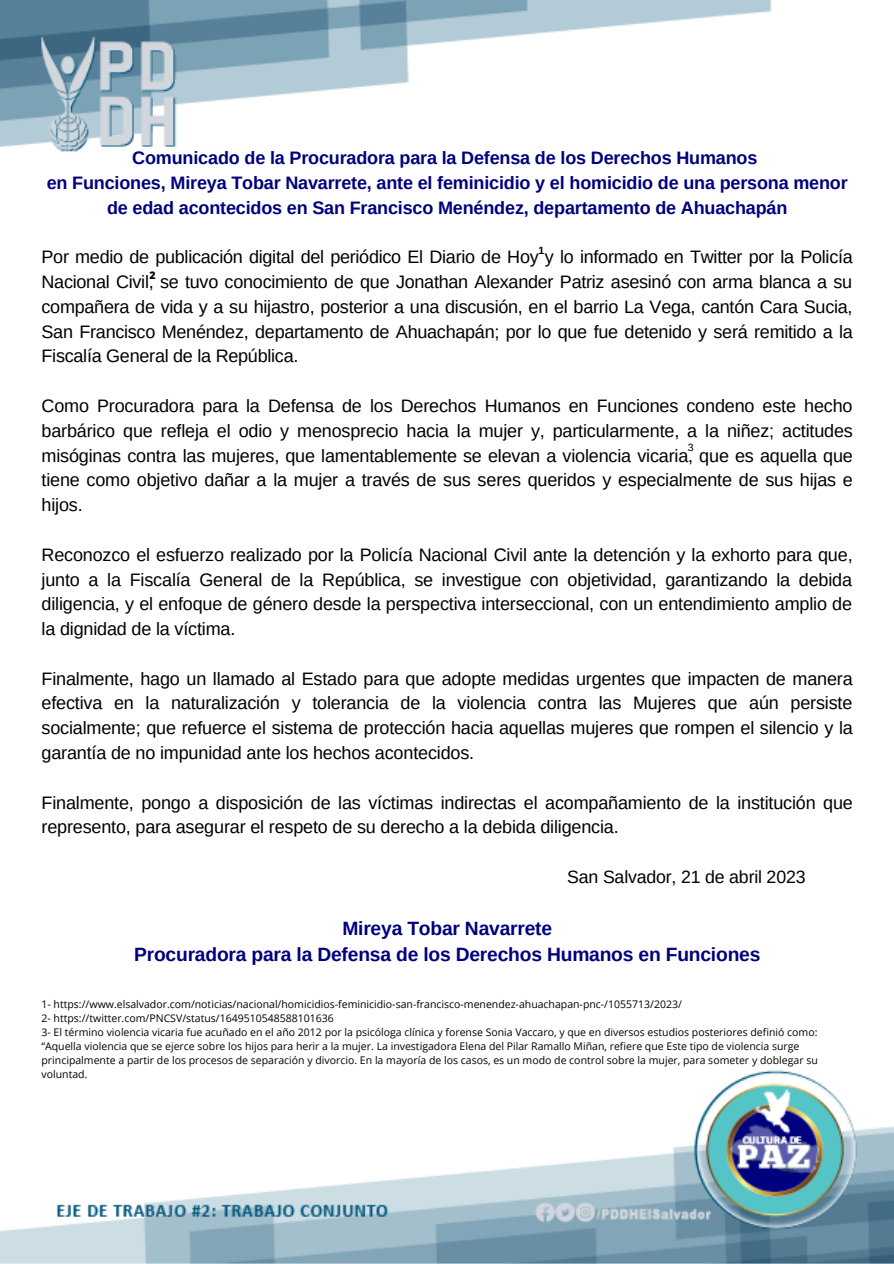
<style>
.page{position:relative;width:894px;height:1264px;background:#fff}
.page>*{position:absolute;margin:0;border:0;box-sizing:border-box;transform-origin:0 0}
.t1{font:700 19.2px "Arimo";letter-spacing:-.01em;color:#01017e}
.t2{font:18px/24.8px "Arimo";letter-spacing:-.01em;color:#000;text-align:justify}
.t3{font:700 18px/24.8px "Arimo";letter-spacing:-.01em;color:#01017e;text-align:center}
.t4{font:17.7px "Arimo";letter-spacing:-.01em;color:#000}
.t5{font:10.5px/14px "Open Sans";color:#000}
.t6{font:700 10.5px "Arimo";color:#000}
.t7{font:800 10.5px "Open Sans";color:#000}
.t8{font:10.5px "Arimo";color:#000}
</style>
<div class="page">
<img style="left:0;top:0;width:772px;height:153px">
<img style="left:0;top:1070px;width:893px;height:193px">
<p class="t3" style="left:132px;top:146px;width:626px">Comunicado de la Procuradora para la Defensa de los Derechos Humanos</p>
<p class="t3" style="left:47px;top:170px;width:802px">en Funciones, Mireya Tobar Navarrete, ante el feminicidio y el homicidio de una persona menor de edad acontecidos en San Francisco Menéndez, departamento de Ahuachapán</p>
<p class="t2" style="left:42px;top:245px;width:812px">Por medio de publicación digital del periódico El Diario de Hoy y lo informado en Twitter por la Policía Nacional Civil, se tuvo conocimiento de que Jonathan Alexander Patriz asesinó con arma blanca a su compañera de vida y a su hijastro, posterior a una discusión, en el barrio La Vega, cantón Cara Sucia, San Francisco Menéndez, departamento de Ahuachapán; por lo que fue detenido y será remitido a la Fiscalía General de la República.</p>
<p class="t2" style="left:42px;top:393px;width:812px">Como Procuradora para la Defensa de los Derechos Humanos en Funciones condeno este hecho barbárico que refleja el odio y menosprecio hacia la mujer y, particularmente, a la niñez; actitudes misóginas contra las mujeres, que lamentablemente se elevan a violencia vicaria, que es aquella que tiene como objetivo dañar a la mujer a través de sus seres queridos y especialmente de sus hijas e hijos.</p>
<p class="t2" style="left:42px;top:542px;width:812px">Reconozco el esfuerzo realizado por la Policía Nacional Civil ante la detención y la exhorto para que, junto a la Fiscalía General de la República, se investigue con objetividad, garantizando la debida diligencia, y el enfoque de género desde la perspectiva interseccional, con un entendimiento amplio de la dignidad de la víctima.</p>
<p class="t2" style="left:42px;top:666px;width:812px">Finalmente, hago un llamado al Estado para que adopte medidas urgentes que impacten de manera efectiva en la naturalización y tolerancia de la violencia contra las Mujeres que aún persiste socialmente; que refuerce el sistema de protección hacia aquellas mujeres que rompen el silencio y la garantía de no impunidad ante los hechos acontecidos.</p>
<p class="t2" style="left:42px;top:790px;width:812px">Finalmente, pongo a disposición de las víctimas indirectas el acompañamiento de la institución que represento, para asegurar el respeto de su derecho a la debida diligencia.</p>
<p class="t4" style="left:567px;top:866px;width:240px">San Salvador, 21 de abril 2023</p>
<p class="t1" style="left:342px;top:917px;width:211px">Mireya Tobar Navarrete</p>
<p class="t1" style="left:134px;top:943px;width:627px">Procuradora para la Defensa de los Derechos Humanos en Funciones</p>
<p class="t6" style="left:538px;top:244px;width:7px">1</p>
<p class="t7" style="left:149px;top:268px;width:8px">2</p>
<p class="t8" style="left:687px;top:441px;width:7px">3</p>
<p class="t5" style="left:42px;top:997px;width:641px">1- https://www.elsalvador.com/noticias/nacional/homicidios-feminicidio-san-francisco-menendez-ahuachapan-pnc-/1055713/2023/</p>
<p class="t5" style="left:42px;top:1011px;width:294px">2- https://twitter.com/PNCSV/status/1649510548588101636</p>
<p class="t5" style="left:42px;top:1025px;width:777px">3- El término violencia vicaria fue acuñado en el año 2012 por la psicóloga clínica y forense Sonia Vaccaro, y que en diversos estudios posteriores definió como:</p>
<p class="t5" style="left:42px;top:1039px;width:777px">“Aquella violencia que se ejerce sobre los hijos para herir a la mujer. La investigadora Elena del Pilar Ramallo Miñan, refiere que Este tipo de violencia surge principalmente a partir de los procesos de separación y divorcio. En la mayoría de los casos, es un modo de control sobre la mujer, para someter y doblegar su voluntad.</p>
</div>
